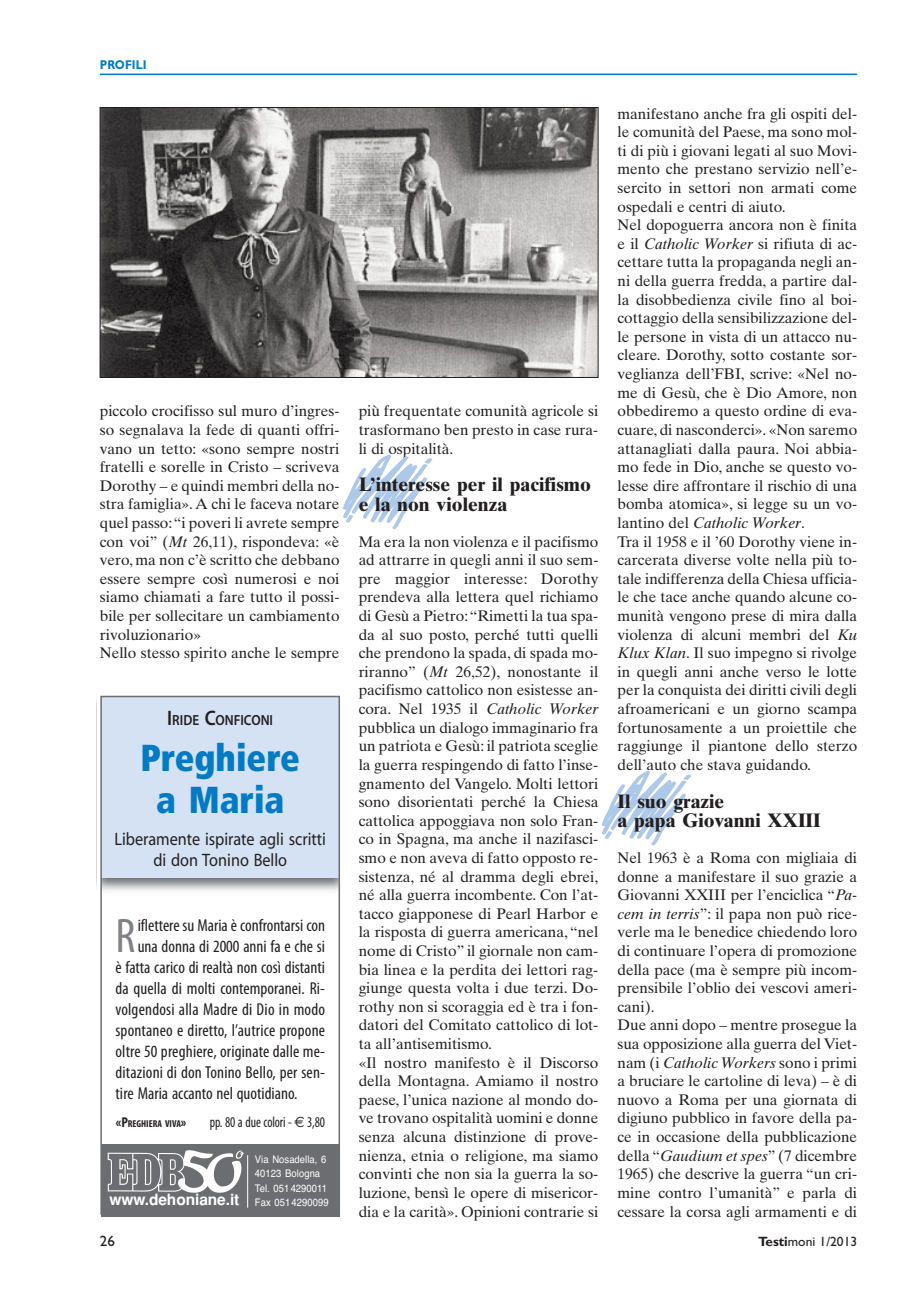
<style>
.page{position:relative;width:923px;height:1293px;background:#fff}
.page>*{position:absolute;margin:0;border:0;box-sizing:border-box;transform-origin:0 0}
.t1{font:condensed 48.9px "Myriad Pro";color:#808285}
.t2{font:900 condensed 37.5px/42px "Frutiger";color:#007bc3;text-align:center;scale:.95 1}
.t3{font:700 19.5px/19.5px "Times Ten";color:#231f20}
.t4{font:18px/21px "Myriad";color:#231f20;text-align:center;scale:.9 1}
.t5{font:condensed 17.25px "Myriad Pro";letter-spacing:.005em;color:#231f20}
.t6{font:700 15.45px "Helvetica";letter-spacing:-.005em;color:#fff}
.t7{font:15.3px/18.6px "Times Ten";color:#231f20}
.t8{font:condensed 15px "Myriad Pro";letter-spacing:-.01em;color:#231f20;scale:.9 1}
.t9{font:15px "Gill Sans";color:#231f20}
.t10{font:600 14.7px "Myriad Pro";color:#231f20;scale:.9 1}
.t11{font:13.5px "Gill Sans";color:#231f20}
.t12{font:700 12.75px "Gill Sans";color:#007bc3;scale:.9 1}
.t13{font:10.5px/14.2px "Helvetica";letter-spacing:.005em;color:#fff;scale:.9 1}
.t14{font:700 condensed 10.05px "Myriad Pro";color:#231f20}
.s1{font-style:italic}
.s2{font-size:21px}
.s3{font-size:14.25px}
.s4{font-family:"Euro Sans";font-stretch:normal}
.s5{font-weight:700}
</style>
<div class="page">
<hr style="left:100px;top:74px;width:757px;height:1px;background:#007bc3">
<div style="left:100px;top:695px;width:240px;height:183px;background:#d4e2f3"></div>
<div style="left:100px;top:1144px;width:240px;height:72px;background:#6c6d70"></div>
<hr style="left:247px;top:1155px;width:1px;height:52px;background:#fff">
<img style="left:107px;top:1152px;width:70px;height:40px">
<img style="left:177px;top:1150px;width:67px;height:42px">
<div style="left:100px;top:695px;width:240px;height:519px;border:2px solid #6c6d70"></div>
<img style="left:102px;top:109px;width:494px;height:266px">
<div style="left:100px;top:107px;width:498px;height:270px;border:1px solid #231f20"></div>
<p class="t12" style="left:100px;top:61px;width:53px">PROFILI</p>
<p class="t7" style="left:100px;top:403px;width:241px">piccolo crocifisso sul muro d’ingres&shy;so segnalava la fede di quanti offri&shy;vano un tetto: «sono sempre nostri fratelli e sorelle in Cristo – scriveva Dorothy – e quindi membri della no&shy;stra famiglia». A chi le faceva notare quel passo: “i poveri li avrete sempre con voi” (<span class="s1">Mt</span> 26,11), rispondeva: «è vero, ma non c’è scritto che debbano essere sempre così numerosi e noi siamo chiamati a fare tutto il possi&shy;bile per sollecitare un cambiamento rivoluzionario»<br>Nello stesso spirito anche le sempre</p>
<p class="t10" style="left:167px;top:710px;width:119px"><span class="s2">I</span>RIDE <span class="s2">C</span>ONFICONI</p>
<h2 class="t2" style="left:140px;top:740px;width:170px">Preghiere a Maria</h2>
<p class="t4" style="left:114px;top:829px;width:236px">Liberamente ispirate agli scritti di don Tonino Bello</p>
<h1 class="t1" style="left:115px;top:918px;width:21px">R</h1>
<p class="t5" style="left:138px;top:919px;width:189px">iflettere su Maria è confrontarsi con</p>
<p class="t5" style="left:138px;top:940px;width:189px">una donna di 2000 anni fa e che si</p>
<p class="t5" style="left:115px;top:961px;width:211px">è fatta carico di realtà non così distanti</p>
<p class="t5" style="left:115px;top:982px;width:211px">da quella di molti contemporanei. Ri-</p>
<p class="t5" style="left:115px;top:1003px;width:211px">volgendosi alla Madre di Dio in modo</p>
<p class="t5" style="left:115px;top:1024px;width:211px">spontaneo e diretto, l’autrice propone</p>
<p class="t5" style="left:115px;top:1045px;width:211px">oltre 50 preghiere, originate dalle me-</p>
<p class="t5" style="left:115px;top:1066px;width:211px">ditazioni di don Tonino Bello, per sen-</p>
<p class="t5" style="left:115px;top:1087px;width:183px">tire Maria accanto nel quotidiano.</p>
<p class="t14" style="left:116px;top:1117px;width:72px"><span class="s3">«P</span>REGHIERA VIVA<span class="s3">»</span></p>
<p class="t8" style="left:210px;top:1116px;width:129px">pp. 80 a due colori - <span class="s4">€</span> 3,80</p>
<p class="t6" style="left:109px;top:1193px;width:131px">www.dehoniane.it</p>
<p class="t13" style="left:255px;top:1153px;width:83px">Via Nosadella, 6<br>40123 Bologna<br>Tel. 0514290011<br>Fax 0514290099</p>
<p class="t7" style="left:358px;top:403px;width:241px;text-align:justify">più frequentate comunità agricole si trasformano ben presto in case rura&shy;li di ospitalità.</p>
<p class="t3" style="left:358px;top:477px;width:234px">L’interesse per il pacifismo e la non violenza</p>
<p class="t7" style="left:358px;top:533px;width:241px">Ma era la non violenza e il pacifismo ad attrarre in quegli anni il suo sem&shy;pre maggior interesse: Dorothy prendeva alla lettera quel richiamo di Gesù a Pietro: “Rimetti la tua spa&shy;da al suo posto, perché tutti quelli che prendono la spada, di spada mo&shy;riranno” (<span class="s1">Mt</span> 26,52), nonostante il pacifismo cattolico non esistesse an&shy;cora. Nel 1935 il <span class="s1">Catholic Worker </span>pubblica un dialogo immaginario fra un patriota e Gesù: il patriota sceglie la guerra respingendo di fatto l’inse&shy;gnamento del Vangelo. Molti lettori sono disorientati perché la Chiesa cattolica appoggiava non solo Fran&shy;co in Spagna, ma anche il nazifasci&shy;smo e non aveva di fatto opposto re&shy;sistenza, né al dramma degli ebrei, né alla guerra incombente. Con l’at&shy;tacco giapponese di Pearl Harbor e la risposta di guerra americana, “nel nome di Cristo” il giornale non cam&shy;bia linea e la perdita dei lettori rag&shy;giunge questa volta i due terzi. Do&shy;rothy non si scoraggia ed è tra i fon&shy;datori del Comitato cattolico di lot&shy;ta all’antisemitismo.<br>«Il nostro manifesto è il Discorso della Montagna. Amiamo il nostro paese, l’unica nazione al mondo do&shy;ve trovano ospitalità uomini e donne senza alcuna distinzione di prove&shy;nienza, etnia o religione, ma siamo convinti che non sia la guerra la so&shy;luzione, bensì le opere di misericor&shy;dia e la carità». Opinioni contrarie si</p>
<p class="t7" style="left:617px;top:106px;width:241px">manifestano anche fra gli ospiti del&shy;le comunità del Paese, ma sono mol&shy;ti di più i giovani legati al suo Movi&shy;mento che prestano servizio nell’e&shy;sercito in settori non armati come ospedali e centri di aiuto.<br>Nel dopoguerra ancora non è finita e il <span class="s1">Catholic Worker</span> si rifiuta di ac&shy;cettare tutta la propaganda negli an&shy;ni della guerra fredda, a partire dal&shy;la disobbedienza civile fino al boi&shy;cottaggio della sensibilizzazione del&shy;le persone in vista di un attacco nu&shy;cleare. Dorothy, sotto costante sor&shy;veglianza dell’FBI, scrive: «Nel no&shy;me di Gesù, che è Dio Amore, non obbediremo a questo ordine di eva&shy;cuare, di nasconderci». «Non saremo attanagliati dalla paura. Noi abbia&shy;mo fede in Dio, anche se questo vo&shy;lesse dire affrontare il rischio di una bomba atomica», si legge su un vo&shy;lantino del <span class="s1">Catholic Worker</span>.<br>Tra il 1958 e il ’60 Dorothy viene in&shy;carcerata diverse volte nella più to&shy;tale indifferenza della Chiesa ufficia&shy;le che tace anche quando alcune co&shy;munità vengono prese di mira dalla violenza di alcuni membri del <span class="s1">Ku Klux Klan</span>. Il suo impegno si rivolge in quegli anni anche verso le lotte per la conquista dei diritti civili degli afroamericani e un giorno scampa fortunosamente a un proiettile che raggiunge il piantone dello sterzo dell’auto che stava guidando.</p>
<p class="t3" style="left:617px;top:793px;width:205px">Il suo grazie<br>a papa Giovanni XXIII</p>
<p class="t7" style="left:617px;top:850px;width:241px">Nel 1963 è a Roma con migliaia di donne a manifestare il suo grazie a Giovanni XXIII per l’enciclica “<span class="s1">Pa&shy;cem in terris</span>”: il papa non può rice&shy;verle ma le benedice chiedendo loro di continuare l’opera di promozione della pace (ma è sempre più incom&shy;prensibile l’oblio dei vescovi ameri&shy;cani).<br>Due anni dopo – mentre prosegue la sua opposizione alla guerra del Viet&shy;nam (i <span class="s1">Catholic Workers</span> sono i primi a bruciare le cartoline di leva) – è di nuovo a Roma per una giornata di digiuno pubblico in favore della pa&shy;ce in occasione della pubblicazione della “<span class="s1">Gaudium et spes</span>” (7 dicembre 1965) che descrive la guerra “un cri&shy;mine contro l’umanità” e parla di cessare la corsa agli armamenti e di</p>
<p class="t9" style="left:100px;top:1235px;width:16px">26</p>
<p class="t11" style="left:758px;top:1236px;width:101px"><span class="s5">Testi</span>moni 1/2013</p>
</div>
